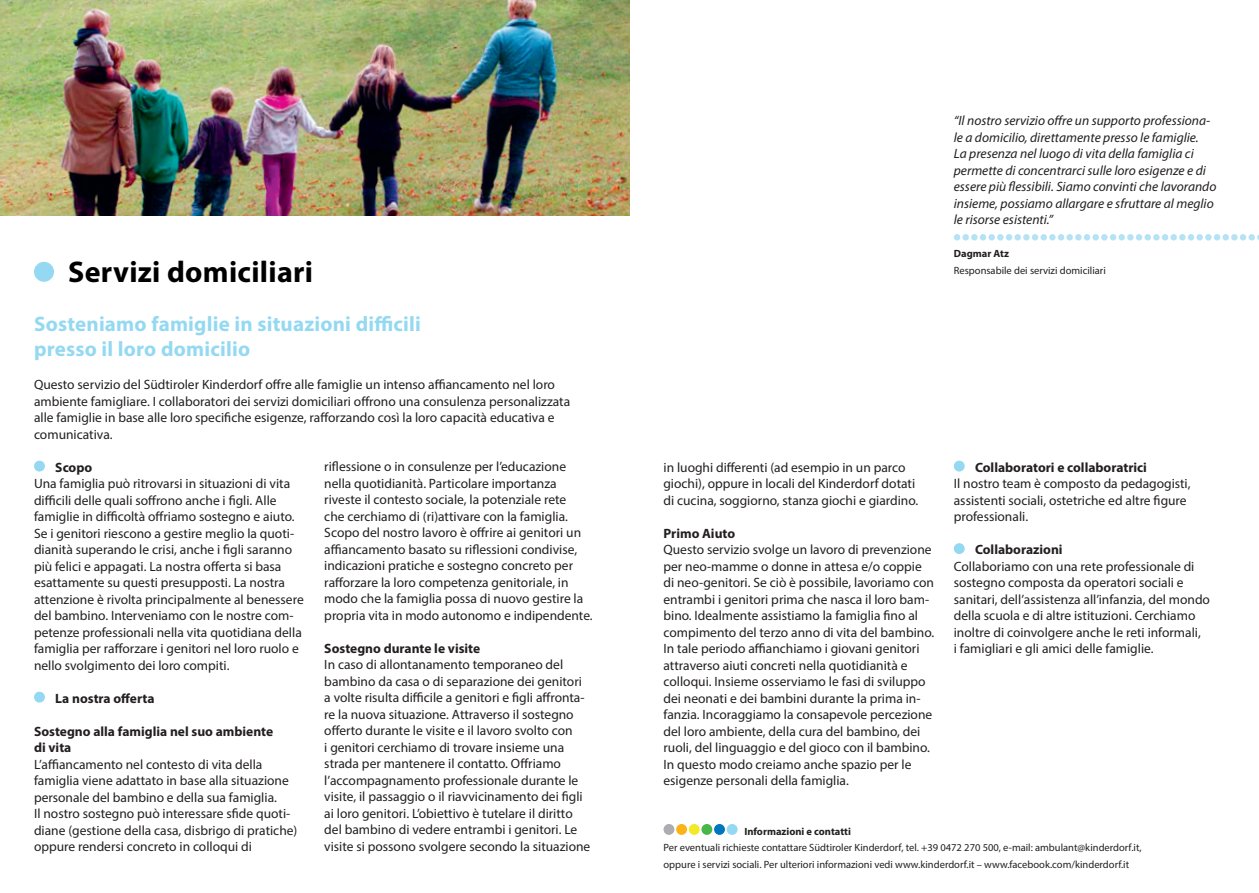
<style>
.page{position:relative;width:1259px;height:893px;background:#fff}
.page>*{position:absolute;margin:0;border:0;box-sizing:border-box;transform-origin:0 0}
.t1{font:700 30px "Myriad Pro";letter-spacing:.01em;color:#000}
.t2{font:700 21px/24.8px "Myriad Pro";letter-spacing:.01em;color:#94d9f1}
.t3{font:13.5px/16.5px "Myriad Pro";color:#231f20}
.t4{font:italic 13.5px/16.5px "Myriad Pro";color:#231f20}
.t5{font:700 13.5px/16.5px "Myriad Pro";color:#231f20}
.t6{font:10.5px/16.5px "Myriad Pro";color:#231f20}
.t7{font:700 10.5px "Myriad Pro";color:#231f20}
</style>
<div class="page">
<div style="left:34px;top:262px;width:20px;height:20px;background:#94d9f1;border-radius:50%"></div>
<div style="left:34px;top:461px;width:11px;height:11px;background:#94d9f1;border-radius:50%"></div>
<div style="left:34px;top:692px;width:11px;height:11px;background:#94d9f1;border-radius:50%"></div>
<img style="left:0;top:0;width:629px;height:216px">
<div style="left:676px;top:824px;width:11px;height:11px;background:#fbb416;border-radius:50%"></div>
<div style="left:663px;top:824px;width:11px;height:11px;background:#acadb1;border-radius:50%"></div>
<div style="left:689px;top:824px;width:10px;height:11px;background:#f2e927;border-radius:50%"></div>
<div style="left:701px;top:824px;width:11px;height:11px;background:#49b748;border-radius:50%"></div>
<div style="left:714px;top:824px;width:11px;height:11px;background:#0076be;border-radius:50%"></div>
<div style="left:726px;top:824px;width:11px;height:11px;background:#94d9f1;border-radius:50%"></div>
<div style="left:954px;top:461px;width:10px;height:11px;background:#94d9f1;border-radius:50%"></div>
<div style="left:954px;top:543px;width:10px;height:11px;background:#94d9f1;border-radius:50%"></div>
<div style="left:954px;top:234px;width:6px;height:7px;background:#b5e3f5;border-radius:50%"></div>
<div style="left:1057px;top:234px;width:7px;height:7px;background:#b5e3f5;border-radius:50%"></div>
<div style="left:1161px;top:234px;width:7px;height:7px;background:#b5e3f5;border-radius:50%"></div>
<div style="left:1005px;top:234px;width:7px;height:7px;background:#b5e3f5;border-radius:50%"></div>
<div style="left:1109px;top:234px;width:7px;height:7px;background:#b5e3f5;border-radius:50%"></div>
<div style="left:1213px;top:234px;width:7px;height:7px;background:#b5e3f5;border-radius:50%"></div>
<div style="left:979px;top:234px;width:7px;height:7px;background:#b5e3f5;border-radius:50%"></div>
<div style="left:1083px;top:234px;width:7px;height:7px;background:#b5e3f5;border-radius:50%"></div>
<div style="left:1187px;top:234px;width:7px;height:7px;background:#b5e3f5;border-radius:50%"></div>
<div style="left:1031px;top:234px;width:7px;height:7px;background:#b5e3f5;border-radius:50%"></div>
<div style="left:1135px;top:234px;width:7px;height:7px;background:#b5e3f5;border-radius:50%"></div>
<div style="left:1239px;top:234px;width:7px;height:7px;background:#b5e3f5;border-radius:50%"></div>
<div style="left:962px;top:234px;width:7px;height:7px;background:#b5e3f5;border-radius:50%"></div>
<div style="left:1066px;top:234px;width:7px;height:7px;background:#b5e3f5;border-radius:50%"></div>
<div style="left:1170px;top:234px;width:7px;height:7px;background:#b5e3f5;border-radius:50%"></div>
<div style="left:1014px;top:234px;width:7px;height:7px;background:#b5e3f5;border-radius:50%"></div>
<div style="left:1118px;top:234px;width:7px;height:7px;background:#b5e3f5;border-radius:50%"></div>
<div style="left:1222px;top:234px;width:7px;height:7px;background:#b5e3f5;border-radius:50%"></div>
<div style="left:988px;top:234px;width:7px;height:7px;background:#b5e3f5;border-radius:50%"></div>
<div style="left:1092px;top:234px;width:7px;height:7px;background:#b5e3f5;border-radius:50%"></div>
<div style="left:1196px;top:234px;width:7px;height:7px;background:#b5e3f5;border-radius:50%"></div>
<div style="left:1040px;top:234px;width:7px;height:7px;background:#b5e3f5;border-radius:50%"></div>
<div style="left:1144px;top:234px;width:7px;height:7px;background:#b5e3f5;border-radius:50%"></div>
<div style="left:1248px;top:234px;width:7px;height:7px;background:#b5e3f5;border-radius:50%"></div>
<div style="left:971px;top:234px;width:6px;height:7px;background:#b5e3f5;border-radius:50%"></div>
<div style="left:1075px;top:234px;width:6px;height:7px;background:#b5e3f5;border-radius:50%"></div>
<div style="left:1179px;top:234px;width:6px;height:7px;background:#b5e3f5;border-radius:50%"></div>
<div style="left:1023px;top:234px;width:6px;height:7px;background:#b5e3f5;border-radius:50%"></div>
<div style="left:1127px;top:234px;width:6px;height:7px;background:#b5e3f5;border-radius:50%"></div>
<div style="left:1231px;top:234px;width:6px;height:7px;background:#b5e3f5;border-radius:50%"></div>
<div style="left:997px;top:234px;width:6px;height:7px;background:#b5e3f5;border-radius:50%"></div>
<div style="left:1101px;top:234px;width:6px;height:7px;background:#b5e3f5;border-radius:50%"></div>
<div style="left:1205px;top:234px;width:6px;height:7px;background:#b5e3f5;border-radius:50%"></div>
<div style="left:1049px;top:234px;width:6px;height:7px;background:#b5e3f5;border-radius:50%"></div>
<div style="left:1153px;top:234px;width:6px;height:7px;background:#b5e3f5;border-radius:50%"></div>
<h1 class="t1" style="left:68px;top:252px;width:246px">Servizi domiciliari</h1>
<h2 class="t2" style="left:34px;top:311px;width:388px">Sosteniamo famiglie in situazioni difficili presso il loro domicilio</h2>
<p class="t3" style="left:34px;top:376px;width:538px">Questo servizio del Südtiroler Kinderdorf offre alle famiglie un intenso affiancamento nel loro ambiente famigliare. I collaboratori dei servizi domiciliari offrono una consulenza personalizzata alle famiglie in base alle loro specifiche esigenze, rafforzando così la loro capacità educativa e comunicativa.</p>
<p class="t5" style="left:55px;top:458px;width:39px">Scopo</p>
<p class="t3" style="left:34px;top:475px;width:271px">Una famiglia può ritrovarsi in situazioni di vita difficili delle quali soffrono anche i figli. Alle famiglie in difficoltà offriamo sostegno e aiuto.<br>Se i genitori riescono a gestire meglio la quoti&shy;dianità superando le crisi, anche i figli saranno più felici e appagati. La nostra offerta si basa esattamente su questi presupposti. La nostra attenzione è rivolta principalmente al benessere del bambino. Interveniamo con le nostre com&shy;petenze professionali nella vita quotidiana della famiglia per rafforzare i genitori nel loro ruolo e nello svolgimento dei loro compiti.</p>
<p class="t5" style="left:55px;top:689px;width:101px">La nostra offerta</p>
<p class="t5" style="left:34px;top:722px;width:241px">Sostegno alla famiglia nel suo ambiente di vita</p>
<p class="t3" style="left:34px;top:755px;width:265px">L’affiancamento nel contesto di vita della famiglia viene adattato in base alla situazione personale del bambino e della sua famiglia.<br>Il nostro sostegno può interessare sfide quoti&shy;diane (gestione della casa, disbrigo di pratiche) oppure rendersi concreto in colloqui di</p>
<p class="t3" style="left:324px;top:458px;width:270px">riflessione o in consulenze per l’educazione nella quotidianità. Particolare importanza riveste il contesto sociale, la potenziale rete<br>che cerchiamo di (ri)attivare con la famiglia.<br>Scopo del nostro lavoro è offrire ai genitori un affiancamento basato su riflessioni condivise, indicazioni pratiche e sostegno concreto per rafforzare la loro competenza genitoriale, in modo che la famiglia possa di nuovo gestire la propria vita in modo autonomo e indipendente.</p>
<p class="t5" style="left:324px;top:640px;width:157px">Sostegno durante le visite</p>
<p class="t3" style="left:324px;top:656px;width:267px">In caso di allontanamento temporaneo del bambino da casa o di separazione dei genitori a volte risulta difficile a genitori e figli affronta&shy;re la nuova situazione. Attraverso il sostegno offerto durante le visite e il lavoro svolto con<br>i genitori cerchiamo di trovare insieme una strada per mantenere il contatto. Offriamo l’accompagnamento professionale durante le visite, il passaggio o il riavvicinamento dei figli ai loro genitori. L’obiettivo è tutelare il diritto del bambino di vedere entrambi i genitori. Le visite si possono svolgere secondo la situazione</p>
<p class="t4" style="left:954px;top:112px;width:264px">“Il nostro servizio offre un supporto professiona&shy;le a domicilio, direttamente presso le famiglie.<br>La presenza nel luogo di vita della famiglia ci permette di concentrarci sulle loro esigenze e di essere più flessibili. Siamo convinti che lavorando insieme, possiamo allargare e sfruttare al meglio le risorse esistenti.”</p>
<p class="t7" style="left:954px;top:247px;width:57px">Dagmar Atz</p>
<p class="t6" style="left:954px;top:262px;width:153px">Responsabile dei servizi domiciliari</p>
<p class="t3" style="left:663px;top:459px;width:256px">in luoghi differenti (ad esempio in un parco giochi), oppure in locali del Kinderdorf dotati di cucina, soggiorno, stanza giochi e giardino.</p>
<p class="t5" style="left:663px;top:524px;width:73px">Primo Aiuto</p>
<p class="t3" style="left:663px;top:541px;width:272px">Questo servizio svolge un lavoro di prevenzione per neo-mamme o donne in attesa e/o coppie di neo-genitori. Se ciò è possibile, lavoriamo con entrambi i genitori prima che nasca il loro bam&shy;bino. Idealmente assistiamo la famiglia fino al compimento del terzo anno di vita del bambino.<br>In tale periodo affianchiamo i giovani genitori attraverso aiuti concreti nella quotidianità e colloqui. Insieme osserviamo le fasi di sviluppo dei neonati e dei bambini durante la prima in&shy;fanzia. Incoraggiamo la consapevole percezione del loro ambiente, della cura del bambino, dei ruoli, del linguaggio e del gioco con il bambino.<br>In questo modo creiamo anche spazio per le esigenze personali della famiglia.</p>
<p class="t7" style="left:744px;top:824px;width:108px">Informazioni e contatti</p>
<p class="t6" style="left:663px;top:839px;width:479px">Per eventuali richieste contattare Südtiroler Kinderdorf, tel. +39 0472 270 500, e-mail: ambulant@kinderdorf.it, oppure i servizi sociali. Per ulteriori informazioni vedi www.kinderdorf.it – www.facebook.com/kinderdorf.it</p>
<p class="t5" style="left:975px;top:458px;width:173px">Collaboratori e collaboratrici</p>
<p class="t3" style="left:954px;top:475px;width:238px">Il nostro team è composto da pedagogisti, assistenti sociali, ostetriche ed altre figure professionali.</p>
<p class="t5" style="left:975px;top:541px;width:89px">Collaborazioni</p>
<p class="t3" style="left:954px;top:558px;width:258px">Collaboriamo con una rete professionale di sostegno composta da operatori sociali e sanitari, dell’assistenza all’infanzia, del mondo della scuola e di altre istituzioni. Cerchiamo inoltre di coinvolgere anche le reti informali,<br>i famigliari e gli amici delle famiglie.</p>
</div>
